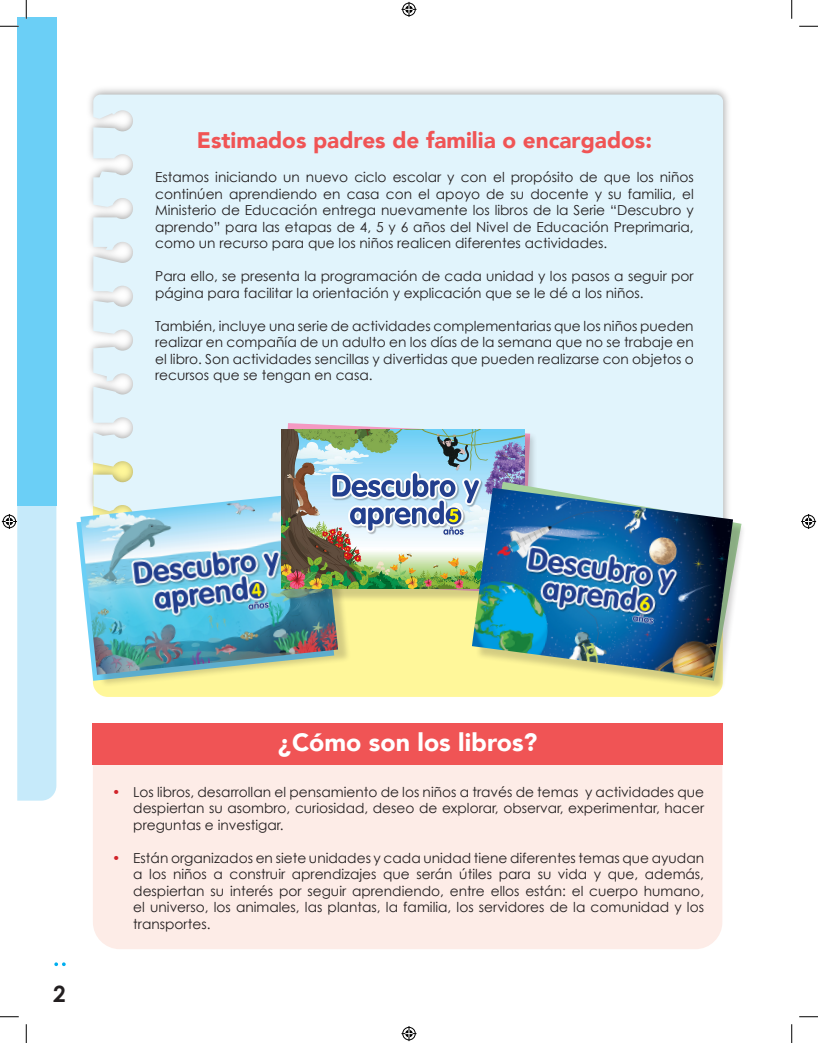
<style>
.page{position:relative;width:818px;height:1043px;background:#fff}
.page>*{position:absolute;margin:0;border:0;box-sizing:border-box;transform-origin:0 0}
.t1{font:900 25px "Avenir LT";color:#fff}
.t2{font:900 22.5px "Avenir LT";color:#f05455}
.t3{font:700 22.5px "Century Gothic";color:#231f20}
.t4{font:13.75px/16.5px "Century Gothic";color:#231f20;text-align:justify}
.s1{color:#d1232a}
</style>
<div class="page">
<div style="left:17px;top:17px;width:39px;height:489px;background:#6bcff6"></div>
<div style="left:93px;top:764px;width:629px;height:185px;background:#fdece7"></div>
<div style="left:93px;top:450px;width:629px;height:247px;background:#fff79a;border-radius:15px"></div>
<img style="left:90px;top:89px;width:639px;height:402px">
<div style="left:93px;top:95px;width:630px;height:396px;background:#e1f4fc"></div>
<div style="left:93px;top:723px;width:630px;height:41px;background:#f05455"></div>
<div style="left:83px;top:494px;width:268px;height:194px;background:#231f20;opacity:.2"></div>
<img style="left:80px;top:491px;width:258px;height:184px">
<svg style="left:281px;top:423px;width:249px;height:170px;background:#e4dbec"></svg>
<div style="left:284px;top:432px;width:253px;height:170px;background:#231f20;opacity:.2"></div>
<img style="left:281px;top:429px;width:243px;height:160px">
<svg style="left:475px;top:481px;width:254px;height:7px;background:#cedee9"></svg>
<div style="left:475px;top:491px;width:271px;height:200px;background:#231f20;opacity:.2"></div>
<img style="left:472px;top:488px;width:261px;height:189px">
<svg style="left:54px;top:962px;width:12px;height:4px"></svg>
<svg style="left:0;top:25px;width:19px;height:2px"></svg>
<svg style="left:799px;top:25px;width:19px;height:2px"></svg>
<svg style="left:0;top:1016px;width:19px;height:1px"></svg>
<svg style="left:799px;top:1016px;width:19px;height:1px"></svg>
<svg style="left:25px;top:0;width:2px;height:19px"></svg>
<svg style="left:25px;top:1024px;width:2px;height:18px"></svg>
<svg style="left:791px;top:0;width:1px;height:19px"></svg>
<svg style="left:791px;top:1024px;width:1px;height:18px"></svg>
<svg style="left:401px;top:2px;width:15px;height:15px"></svg>
<svg style="left:401px;top:1026px;width:15px;height:15px"></svg>
<svg style="left:2px;top:506px;width:54px;height:294px"></svg>
<svg style="left:801px;top:514px;width:15px;height:15px"></svg>
<p class="t2" style="left:197px;top:126px;width:456px">Estimados padres de familia o encargados:</p>
<p class="t4" style="left:155px;top:169px;width:540px">Estamos iniciando un nuevo ciclo escolar y con el propósito de que los niños continúen aprendiendo en casa con el apoyo de su docente y su familia, el Ministerio de Educación entrega nuevamente los libros de la Serie “Descubro y aprendo” para las etapas de 4, 5 y 6 años del Nivel de Educación Preprimaria, como un recurso para que los niños realicen diferentes actividades.</p>
<p class="t4" style="left:155px;top:268px;width:540px">Para ello, se presenta la programación de cada unidad y los pasos a seguir por página para facilitar la orientación y explicación que se le dé a los niños.</p>
<p class="t4" style="left:155px;top:317px;width:540px">También, incluye una serie de actividades complementarias que los niños pueden realizar en compañía de un adulto en los días de la semana que no se trabaje en el libro. Son actividades sencillas y divertidas que pueden realizarse con objetos o recursos que se tengan en casa.</p>
<h2 class="t3" style="left:53px;top:980px;width:14px">2</h2>
<p class="t1" style="left:278px;top:727px;width:261px">¿Cómo son los libros?</p>
<p class="t4" style="left:133px;top:783px;width:572px;text-indent:-21px"><span class="s1">•</span> Los libros, desarrollan el pensamiento de los niños a través de temas y actividades que despiertan su asombro, curiosidad, deseo de explorar, observar, experimentar, hacer preguntas e investigar.</p>
<p class="t4" style="left:133px;top:849px;width:572px;text-indent:-21px"><span class="s1">•</span> Están organizados en siete unidades y cada unidad tiene diferentes temas que ayudan a los niños a construir aprendizajes que serán útiles para su vida y que, además, despiertan su interés por seguir aprendiendo, entre ellos están: el cuerpo humano, el universo, los animales, las plantas, la familia, los servidores de la comunidad y los transportes.</p>
</div>
